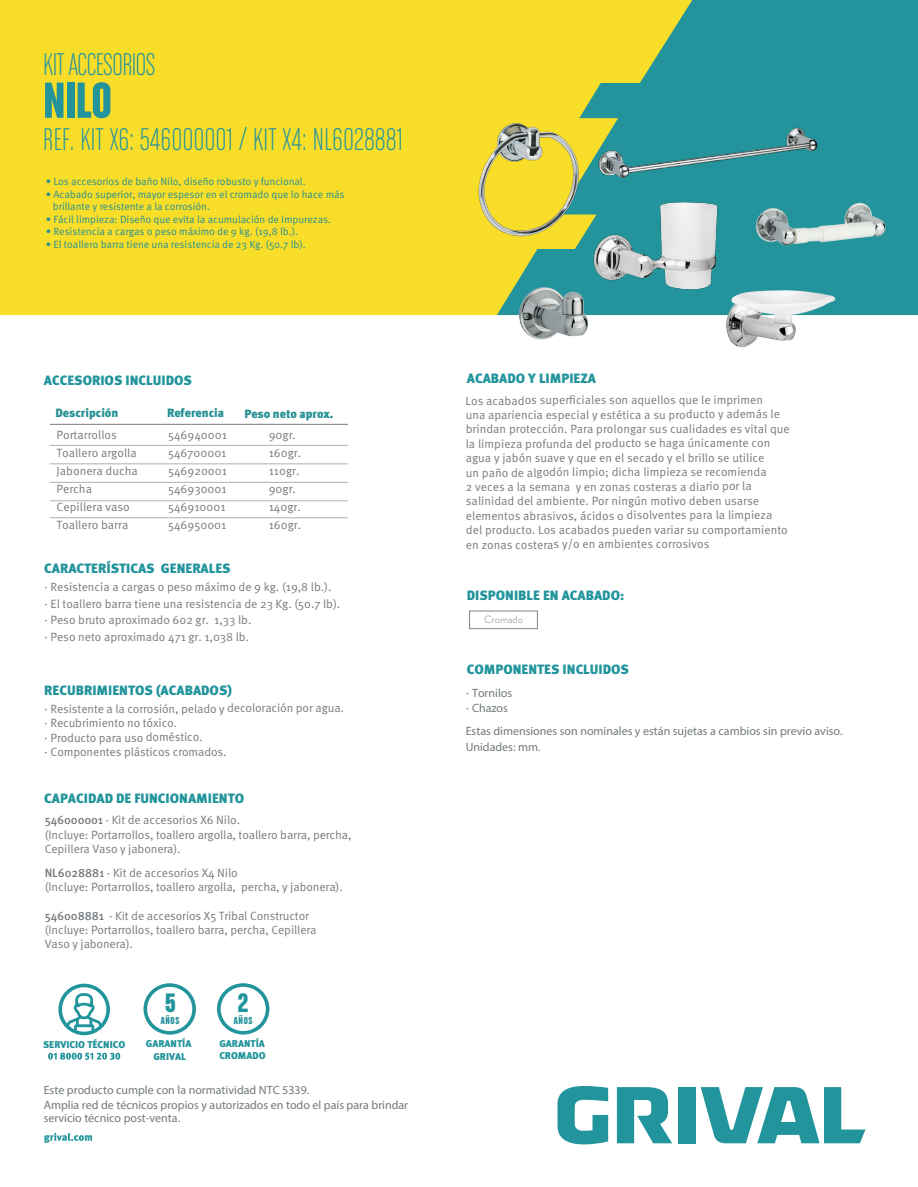
<style>
.page{position:relative;width:918px;height:1187px;background:#fff}
.page>*{position:absolute;margin:0;border:0;box-sizing:border-box;transform-origin:0 0}
.t1{font:54px "Chalet Comprime Hong Kong Sixty";color:#24949c}
.t2{font:33.45px "Chalet Comprime Milan Eighty";letter-spacing:.015em;color:#24949c}
.t3{font:33.45px "Chalet Comprime Milan Eighty";letter-spacing:-.015em;color:#24949c}
.t4{font:28.5px "Chalet Comprime Hong Kong Sixty";color:#22949c}
.t5{font:900 13.5px "Meta Pro";color:#22949c}
.t6{font:12px/14.4px "Meta Pro";letter-spacing:-.005em;color:#767b7f}
.t7{font:12px/14px "Myriad Pro";color:#72797b}
.t8{font:900 12px "Meta Pro";letter-spacing:-.005em;color:#269093}
.t9{font:10.8px "Chalet Comprime Hong Kong Sixty";letter-spacing:.06em;color:#22949c}
.t10{font:10.5px/12.6px "Meta Pro";letter-spacing:-.005em;color:#269093}
.t11{font:300 10.5px "Brandon Grotesque";color:#7e8486}
.t12{font:900 9.9px/11.9px "Meta Pro";color:#22949c}
.s1{font-weight:500}
.s2{font-family:"Meta Pro";color:#767b7f}
</style>
<div class="page">
<div style="left:0;top:0;width:918px;height:315px;background:#f9de29"></div>
<svg style="left:497px;top:0;width:421px;height:315px;fill:#24949c"></svg>
<svg style="left:617px;top:1087px;width:55px;height:56px"></svg>
<div style="left:678px;top:1086px;width:17px;height:57px;background:#22949c"></div>
<svg style="left:558px;top:1086px;width:50px;height:58px"></svg>
<svg style="left:701px;top:1087px;width:164px;height:56px"></svg>
<svg style="left:44px;top:1132px;width:48px;height:10px"></svg>
<svg style="left:217px;top:983px;width:52px;height:51px"></svg>
<svg style="left:144px;top:983px;width:52px;height:51px"></svg>
<svg style="left:48px;top:1052px;width:72px;height:7px"></svg>
<svg style="left:58px;top:983px;width:52px;height:52px"></svg>
<hr style="left:50px;top:424px;width:298px;height:1px;background:#767b7f">
<hr style="left:50px;top:445px;width:298px;height:1px;background:#aab0b2">
<hr style="left:50px;top:463px;width:298px;height:1px;background:#aab0b2">
<hr style="left:50px;top:482px;width:298px;height:1px;background:#aab0b2">
<hr style="left:50px;top:500px;width:298px;height:1px;background:#aab0b2">
<hr style="left:50px;top:517px;width:298px;height:1px;background:#aab0b2">
<img style="left:724px;top:289px;width:113px;height:59px">
<img style="left:518px;top:287px;width:71px;height:53px">
<img style="left:754px;top:202px;width:133px;height:46px">
<img style="left:591px;top:196px;width:132px;height:96px">
<img style="left:478px;top:118px;width:105px;height:123px">
<img style="left:598px;top:126px;width:221px;height:52px">
<h2 class="t3" style="left:43px;top:46px;width:114px">KIT ACCESORIOS</h2>
<h1 class="t1" style="left:43px;top:69px;width:70px">NILO</h1>
<h2 class="t2" style="left:43px;top:121px;width:361px">REF. KIT X6: 546000001 / KIT X4: NL6028881</h2>
<p class="t10" style="left:46px;top:175px;width:261px">• Los accesorios de baño Nilo, diseño robusto y funcional.</p>
<p class="t10" style="left:53px;top:188px;width:293px;text-indent:-7px">• Acabado superior, mayor espesor en el cromado que lo hace más brillante y resistente a la corrosión.</p>
<p class="t10" style="left:46px;top:213px;width:287px">• Fácil limpieza: Diseño que evita la acumulación de impurezas.</p>
<p class="t10" style="left:46px;top:226px;width:254px">• Resistencia a cargas o peso máximo de 9 kg. (19,8 lb.).</p>
<p class="t10" style="left:46px;top:238px;width:262px">• El toallero barra tiene una resistencia de 23 Kg. (50.7 lb).</p>
<p class="t5" style="left:44px;top:371px;width:150px">ACCESORIOS INCLUIDOS</p>
<p class="t8" style="left:56px;top:405px;width:64px">Descripción</p>
<p class="t8" style="left:167px;top:405px;width:59px">Referencia</p>
<p class="t8" style="left:244px;top:406px;width:91px">Peso neto aprox.</p>
<p class="t6" style="left:57px;top:426px;width:83px;line-height:18px">Portarrollos<br>Toallero argolla<br>Jabonera ducha<br>Percha<br>Cepillera vaso<br>Toallero barra</p>
<p class="t6" style="left:168px;top:426px;width:60px;line-height:18px;text-align:justify">546940001<br>546700001<br>546920001<br>546930001<br>546910001<br>546950001</p>
<p class="t6" style="left:269px;top:426px;width:34px;line-height:18px">90gr.<br>160gr.<br>110gr.<br>90gr.<br>140gr.<br>160gr.</p>
<p class="t5" style="left:44px;top:559px;width:188px">CARACTERÍSTICAS GENERALES</p>
<p class="t6" style="left:44px;top:579px;width:298px;line-height:16.5px">· Resistencia a cargas o peso máximo de 9 kg. (19,8 lb.).<br>· El toallero barra tiene una resistencia de 23 Kg. (50.7 lb). · Peso bruto aproximado 602 gr. 1,33 lb.<br>· Peso neto aproximado 471 gr. 1,038 lb.</p>
<p class="t5" style="left:44px;top:681px;width:189px">RECUBRIMIENTOS (ACABADOS)</p>
<p class="t6" style="left:44px;top:701px;width:301px">· Resistente a la corrosión, pelado y decoloración por agua. · Recubrimiento no tóxico.<br>· Producto para uso doméstico.<br>· Componentes plásticos cromados.</p>
<p class="t5" style="left:44px;top:790px;width:202px">CAPACIDAD DE FUNCIONAMIENTO</p>
<p class="t6" style="left:45px;top:813px;width:308px"><span class="s1">546000001</span> - Kit de accesorios X6 Nilo.<br>(Incluye: Portarrollos, toallero argolla, toallero barra, percha,<br>Cepillera Vaso y jabonera).</p>
<p class="t6" style="left:45px;top:865px;width:300px"><span class="s1">NL6028881</span> - Kit de accesorios X4 Nilo<br>(Incluye: Portarrollos, toallero argolla, percha, y jabonera).</p>
<p class="t6" style="left:45px;top:908px;width:273px"><span class="s1">546008881</span> - Kit de accesorios X5 Tribal Constructor (Incluye: Portarrollos, toallero barra, percha, Cepillera<br>Vaso y jabonera).</p>
<p class="t12" style="left:43px;top:1039px;width:84px">SERVICIO TÉCNICO</p>
<h3 class="t4" style="left:165px;top:986px;width:12px">5</h3>
<p class="t9" style="left:161px;top:1013px;width:20px">AÑOS</p>
<p class="t12" style="left:146px;top:1037px;width:47px;line-height:12.3px;text-align:center">GARANTÍA<br>GRIVAL</p>
<h3 class="t4" style="left:238px;top:986px;width:12px">2</h3>
<p class="t9" style="left:234px;top:1013px;width:20px">AÑOS</p>
<p class="t12" style="left:219px;top:1038px;width:48px">GARANTÍA<br>CROMADO</p>
<p class="t7" style="left:44px;top:1083px;width:366px">Este producto cumple con la normatividad NTC 5339.<br>Amplia red de técnicos propios y autorizados en todo el país para brindar servicio técnico post-venta.</p>
<p class="t5" style="left:467px;top:369px;width:131px">ACABADO Y LIMPIEZA</p>
<p class="t6" style="left:466px;top:393px;width:326px">Los acabados superficiales son aquellos que le imprimen<br>una apariencia especial y estética a su producto y además le brindan protección. Para prolongar sus cualidades es vital que la limpieza profunda del producto se haga únicamente con agua y jabón suave y que en el secado y el brillo se utilice<br>un paño de algodón limpio; dicha limpieza se recomienda<br>2 veces a la semana y en zonas costeras a diario por la salinidad del ambiente. Por ningún motivo deben usarse elementos abrasivos, ácidos o disolventes para la limpieza del producto. Los acabados pueden variar su comportamiento en zonas costeras y/o en ambientes corrosivos</p>
<p class="t5" style="left:467px;top:586px;width:159px">DISPONIBLE EN ACABADO:</p>
<p class="t11" style="left:484px;top:612px;width:40px">Cromado</p>
<p class="t5" style="left:467px;top:661px;width:164px">COMPONENTES INCLUIDOS</p>
<p class="t7" style="left:466px;top:686px;width:48px;line-height:14.4px"><span class="s2">·</span> Tornilos <span class="s2">·</span> Chazos</p>
<p class="t7" style="left:466px;top:723px;width:378px">Estas dimensiones son nominales y están sujetas a cambios sin previo aviso.</p>
<p class="t7" style="left:466px;top:740px;width:76px">Unidades: mm.</p>
</div>
